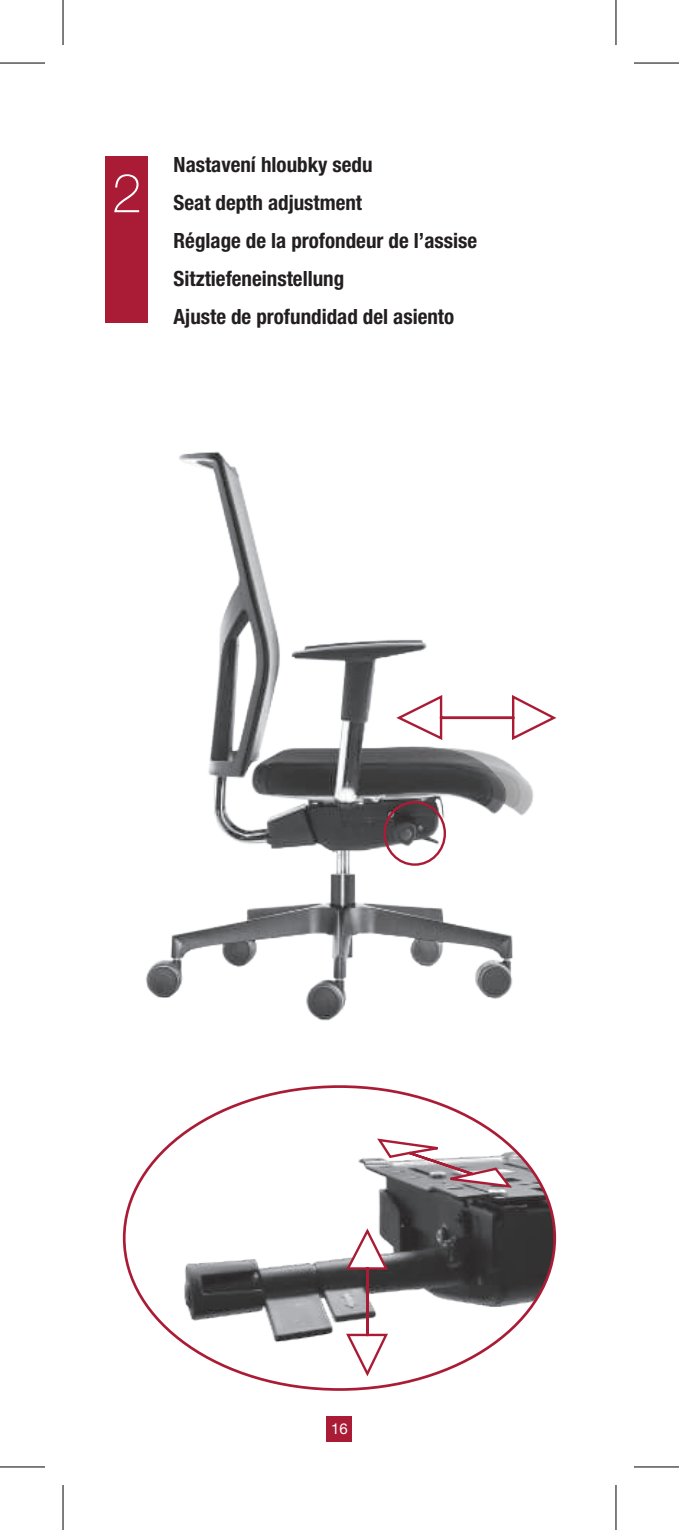
<style>
.page{position:relative;width:679px;height:1530px;background:#fff}
.page>*{position:absolute;margin:0;border:0;box-sizing:border-box;transform-origin:0 0}
.t1{font:100 54px "Helvetica Neue LT Std";color:#fff}
.t2{font:700 condensed 21px/37.8px "Helvetica Neue LT Std";color:#231f20}
.t3{font:15px "Helvetica Neue LT Std";color:#fff}
</style>
<div class="page">
<div style="left:327px;top:1415px;width:25px;height:26px;background:#aa1c35"></div>
<img style="left:146px;top:451px;width:388px;height:642px">
<div style="left:106px;top:157px;width:42px;height:166px;background:#aa1c35"></div>
<svg style="left:396px;top:693px;width:161px;height:49px"></svg>
<div style="left:383px;top:801px;width:63px;height:64px;border:2px solid #aa1c35;border-radius:50%"></div>
<img style="left:157px;top:1123px;width:398px;height:242px">
<svg style="left:344px;top:1225px;width:46px;height:151px"></svg>
<svg style="left:375px;top:1136px;width:137px;height:53px"></svg>
<svg style="left:0;top:1467px;width:45px;height:1px"></svg>
<svg style="left:634px;top:1467px;width:45px;height:1px"></svg>
<svg style="left:616px;top:0;width:1px;height:45px"></svg>
<svg style="left:616px;top:1485px;width:1px;height:44px"></svg>
<hr style="left:0;top:62px;width:45px;height:2px;background:#000">
<hr style="left:634px;top:62px;width:45px;height:2px;background:#000">
<hr style="left:0;top:1466px;width:45px;height:1px;background:#000">
<hr style="left:634px;top:1466px;width:45px;height:1px;background:#000">
<hr style="left:62px;top:0;width:2px;height:45px;background:#000">
<hr style="left:62px;top:1484px;width:2px;height:45px;background:#000">
<hr style="left:615px;top:0;width:1px;height:45px;background:#000">
<hr style="left:615px;top:1484px;width:1px;height:45px;background:#000">
<h1 class="t1" style="left:112px;top:162px;width:32px">2</h1>
<p class="t2" style="left:174px;top:145px;width:305px">Nastavení hloubky sedu<br>Seat depth adjustment<br>Réglage de la profondeur de l’assise<br>Sitztiefeneinstellung<br>Ajuste de profundidad del asiento</p>
<p class="t3" style="left:331px;top:1419px;width:18px">16</p>
</div>
